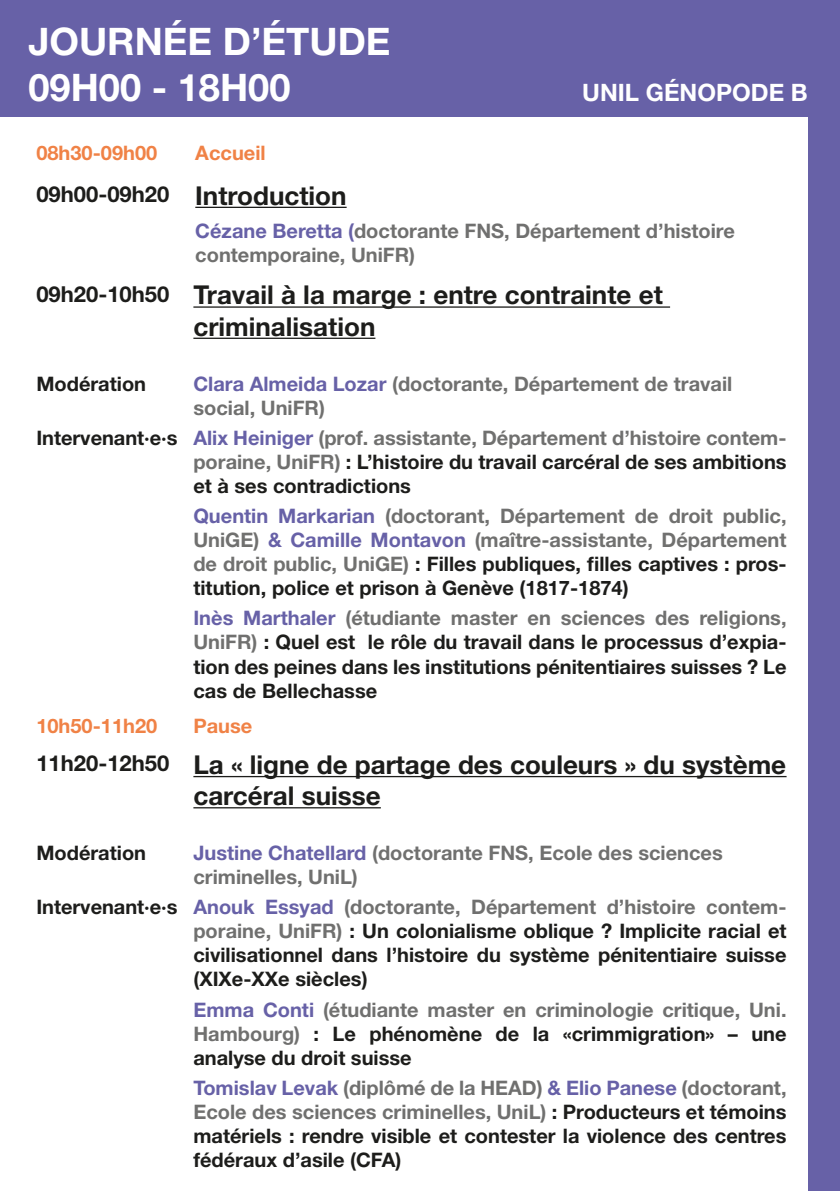
<style>
.page{position:relative;width:840px;height:1191px;background:#fff}
.page>*{position:absolute;margin:0;border:0;box-sizing:border-box;transform-origin:0 0}
.t1{font:700 38px "Helvetica Neue LT Std";color:#fff}
.t2{font:700 26px/31.2px "Helvetica Neue LT Std";color:#1d1d1b}
.t3{font:700 24px "Helvetica Neue LT Std";color:#fff}
.t4{font:700 22px "Helvetica Neue LT Std";color:#1d1d1b}
.t5{font:700 20px/24px "Helvetica Neue LT Std";color:#1d1d1b;text-align:justify}
.t6{font:700 20px/24px "Helvetica Neue LT Std";color:#70706f}
.t7{font:700 20px "Helvetica Neue LT Std";color:#f08246}
.s1{color:#6761a7}
.s2{color:#70706f}
.s3{color:#1d1d1b}
</style>
<div class="page">
<div style="left:0;top:0;width:839px;height:1191px;background:#6761a7"></div>
<div style="left:0;top:117px;width:807px;height:1074px;background:#fff"></div>
<hr style="left:195px;top:207px;width:151px;height:1px;background:#1d1d1b">
<hr style="left:193px;top:306px;width:476px;height:2px;background:#1d1d1b">
<hr style="left:193px;top:338px;width:182px;height:1px;background:#1d1d1b">
<hr style="left:193px;top:776px;width:593px;height:1px;background:#1d1d1b">
<hr style="left:193px;top:807px;width:187px;height:1px;background:#1d1d1b">
<p class="t1" style="left:28px;top:18px;width:363px">JOURNÉE D’ÉTUDE</p>
<p class="t1" style="left:28px;top:64px;width:263px">09H00 - 18H00</p>
<p class="t3" style="left:582px;top:77px;width:227px">UNIL GÉNOPODE B</p>
<p class="t7" style="left:36px;top:140px;width:122px">08h30-09h00</p>
<p class="t7" style="left:195px;top:140px;width:72px">Accueil</p>
<p class="t4" style="left:36px;top:180px;width:134px">09h00-09h20</p>
<p class="t2" style="left:195px;top:179px;width:153px">Introduction</p>
<p class="t6" style="left:195px;top:218px;width:540px"><span class="s1">Cézane Beretta (</span>doctorante FNS, Département d’histoire contemporaine, UniFR)</p>
<p class="t4" style="left:36px;top:280px;width:134px">09h20-10h50</p>
<p class="t2" style="left:193px;top:279px;width:470px">Travail à la marge : entre contrainte et criminalisation</p>
<p class="t5" style="left:36px;top:371px;width:111px">Modération</p>
<p class="t6" style="left:193px;top:371px;width:540px"><span class="s1">Clara Almeida Lozar</span> (doctorante, Département de travail social, UniFR)</p>
<p class="t5" style="left:36px;top:425px;width:142px">Intervenant·e·s</p>
<p class="t5" style="left:193px;top:425px;width:594px"><span class="s1">Alix Heiniger</span> <span class="s2">(prof. assistante, Département d’histoire contem&shy;poraine, UniFR)</span> : L’histoire du travail carcéral de ses ambitions et à ses contradictions</p>
<p class="t6" style="left:193px;top:503px;width:594px;text-align:justify"><span class="s1">Quentin Markarian</span> (doctorant, Département de droit public, UniGE) <span class="s1">&amp; Camille Montavon</span> (maître-assistante, Département de droit public, UniGE) <span class="s3">: Filles publiques, filles captives : pros&shy;titution, police et prison à Genève (1817-1874)</span></p>
<p class="t5" style="left:193px;top:606px;width:594px"><span class="s1">Inès Marthaler</span> <span class="s2">(étudiante master en sciences des religions, UniFR)</span> : Quel est le rôle du travail dans le processus d’expia&shy;tion des peines dans les institutions pénitentiaires suisses ? Le cas de Bellechasse</p>
<p class="t7" style="left:36px;top:714px;width:122px">10h50-11h20</p>
<p class="t7" style="left:193px;top:714px;width:60px">Pause</p>
<p class="t4" style="left:36px;top:749px;width:134px">11h20-12h50</p>
<p class="t2" style="left:193px;top:748px;width:594px">La « ligne de partage des couleurs » du système carcéral suisse</p>
<p class="t5" style="left:36px;top:840px;width:111px">Modération</p>
<p class="t6" style="left:193px;top:840px;width:530px"><span class="s1">Justine Chatellard</span> (doctorante FNS, Ecole des sciences criminelles, UniL)</p>
<p class="t5" style="left:36px;top:894px;width:142px">Intervenant·e·s</p>
<p class="t5" style="left:193px;top:894px;width:594px"><span class="s1">Anouk Essyad</span> <span class="s2">(doctorante, Département d’histoire contem&shy;poraine, UniFR)</span> : Un colonialisme oblique ? Implicite racial et civilisationnel dans l’histoire du système pénitentiaire suisse (XIXe-XXe siècles)</p>
<p class="t5" style="left:193px;top:997px;width:594px"><span class="s1">Emma Conti</span> <span class="s2">(étudiante master en criminologie critique, Uni.<br>Hambourg)</span> : Le phénomène de la «crimmigration» – une analyse du droit suisse</p>
<p class="t5" style="left:193px;top:1075px;width:594px"><span class="s1">Tomislav Levak</span> <span class="s2">(diplômé de la HEAD)</span> <span class="s1">&amp; Elio Panese</span> <span class="s2">(doctorant, Ecole des sciences criminelles, UniL)</span> : Producteurs et témoins matériels : rendre visible et contester la violence des centres fédéraux d’asile (CFA)</p>
</div>
